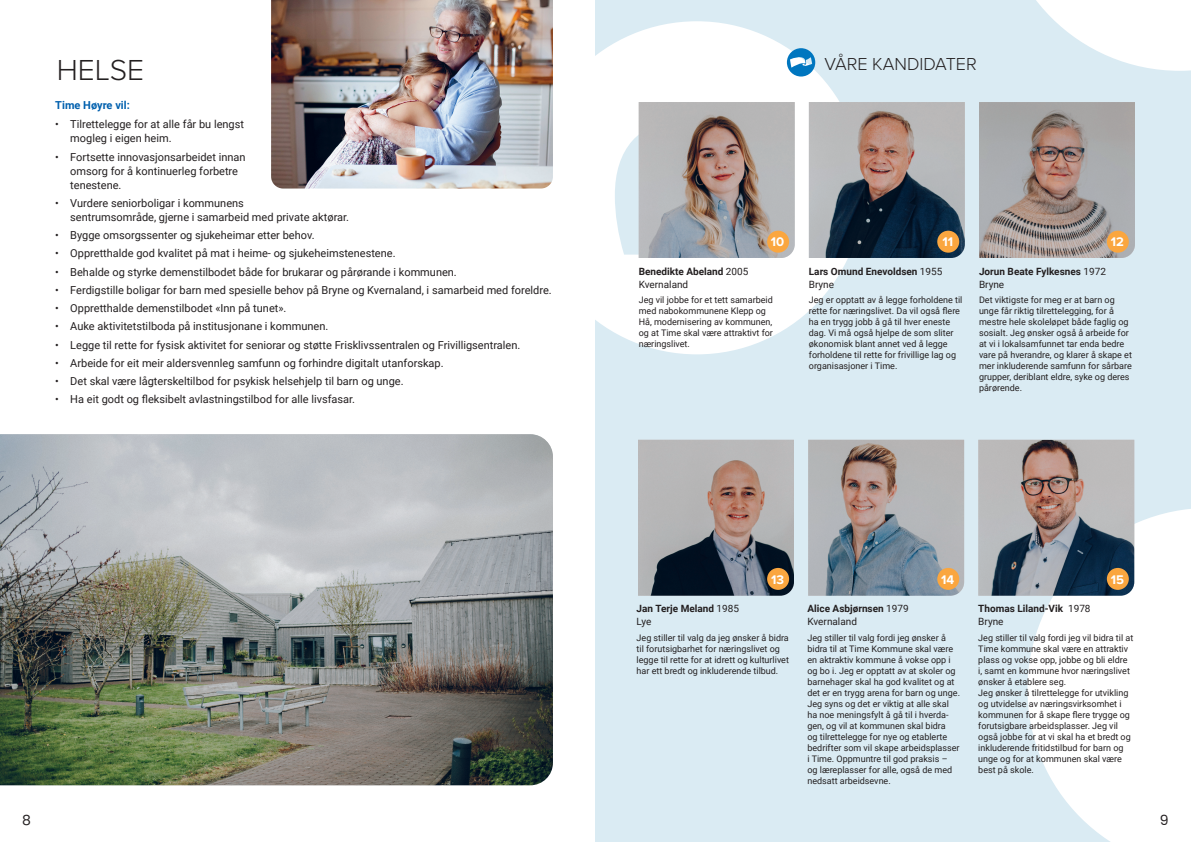
<style>
.page{position:relative;width:1191px;height:842px;background:#fff}
.page>*{position:absolute;margin:0;border:0;box-sizing:border-box;transform-origin:0 0}
.t1{font:300 30px "Proxima Nova";color:#231f20}
.t2{font:300 18px "Proxima Nova";color:#231f20}
.t3{font:14px "Poppins";color:#231f20}
.t4{font:700 13px "Proxima Nova";color:#fff}
.t5{font:11px/14px "Roboto";color:#231f20}
.t6{font:700 11px "Roboto";color:#0160ae}
.t7{font:700 10px/13px "Roboto";color:#231f20}
.t8{font:9px/11px "Roboto";color:#231f20}
.s1{font-weight:400}
</style>
<div class="page">
<img style="left:0;top:434px;width:553px;height:351px">
<img style="left:271px;top:0;width:282px;height:189px">
<div style="left:595px;top:0;width:596px;height:842px;background:#daebf3"></div>
<svg style="left:1027px;top:508px;width:164px;height:334px;background:#fafcfd"></svg>
<svg style="left:595px;top:21px;width:253px;height:333px;fill:#fff"></svg>
<svg style="left:787px;top:48px;width:28px;height:29px"></svg>
<img style="left:638px;top:440px;width:156px;height:156px">
<img style="left:808px;top:440px;width:156px;height:156px">
<img style="left:978px;top:440px;width:156px;height:156px">
<svg style="left:615px;top:102px;width:24px;height:156px"></svg>
<img style="left:639px;top:102px;width:155px;height:156px">
<img style="left:809px;top:102px;width:155px;height:156px">
<img style="left:979px;top:102px;width:156px;height:156px">
<div style="left:767px;top:231px;width:22px;height:22px;background:#faa63f;border-radius:50%"></div>
<div style="left:767px;top:568px;width:22px;height:22px;background:#faa63f;border-radius:50%"></div>
<div style="left:937px;top:231px;width:22px;height:22px;background:#faa63f;border-radius:50%"></div>
<div style="left:937px;top:568px;width:22px;height:22px;background:#faa63f;border-radius:50%"></div>
<div style="left:1106px;top:231px;width:22px;height:22px;background:#faa63f;border-radius:50%"></div>
<div style="left:1106px;top:568px;width:22px;height:22px;background:#faa63f;border-radius:50%"></div>
<svg style="left:1036px;top:0;width:155px;height:71px"></svg>
<h1 class="t1" style="left:57px;top:48px;width:89px">HELSE</h1>
<p class="t6" style="left:55px;top:97px;width:76px">Time Høyre vil:</p>
<p class="t5" style="left:70px;top:117px;width:175px;text-indent:-15px">• Tilrettelegge for at alle får bu lengst mogleg i eigen heim.</p>
<p class="t5" style="left:70px;top:149px;width:177px;text-indent:-15px">• Fortsette innovasjonsarbeidet innan omsorg for å kontinuerleg forbetre tenestene.</p>
<p class="t5" style="left:70px;top:196px;width:280px;text-indent:-15px">• Vurdere seniorboligar i kommunens<br>sentrumsområde, gjerne i samarbeid med private aktørar.</p>
<p class="t5" style="left:55px;top:228px;width:261px">• Bygge omsorgssenter og sjukeheimar etter behov.</p>
<p class="t5" style="left:55px;top:246px;width:342px">• Oppretthalde god kvalitet på mat i heime- og sjukeheimstenestene.</p>
<p class="t5" style="left:55px;top:264px;width:403px">• Behalde og styrke demenstilbodet både for brukarar og pårørande i kommunen.</p>
<p class="t5" style="left:55px;top:283px;width:498px">• Ferdigstille boligar for barn med spesielle behov på Bryne og Kvernaland, i samarbeid med foreldre.</p>
<p class="t5" style="left:55px;top:301px;width:233px">• Oppretthalde demenstilbodet «Inn på tunet».</p>
<p class="t5" style="left:55px;top:319px;width:274px">• Auke aktivitetstilboda på institusjonane i kommunen.</p>
<p class="t5" style="left:55px;top:337px;width:466px">• Legge til rette for fysisk aktivitet for seniorar og støtte Frisklivssentralen og Frivilligsentralen.</p>
<p class="t5" style="left:55px;top:356px;width:390px">• Arbeide for eit meir aldersvennleg samfunn og forhindre digitalt utanforskap.</p>
<p class="t5" style="left:55px;top:374px;width:350px">• Det skal være lågterskeltilbod for psykisk helsehjelp til barn og unge.</p>
<p class="t5" style="left:55px;top:392px;width:301px">• Ha eit godt og fleksibelt avlastningstilbod for alle livsfasar.</p>
<h3 class="t3" style="left:22px;top:812px;width:10px">8</h3>
<h2 class="t2" style="left:824px;top:50px;width:154px">VÅRE KANDIDATER</h2>
<h3 class="t4" style="left:771px;top:232px;width:15px">10</h3>
<p class="t7" style="left:639px;top:264px;width:111px">Benedikte Abeland <span class="s1">2005<br>Kvernaland</span></p>
<p class="t8" style="left:639px;top:294px;width:136px">Jeg vil jobbe for et tett samarbeid med nabokommunene Klepp og<br>Hå, modernisering av kommunen, og at Time skal være attraktivt for næringslivet.</p>
<h3 class="t4" style="left:942px;top:232px;width:12px">11</h3>
<p class="t7" style="left:809px;top:264px;width:135px">Lars Omund Enevoldsen <span class="s1">1955<br>Bryne</span></p>
<p class="t8" style="left:809px;top:294px;width:155px">Jeg er opptatt av å legge forholdene til rette for næringslivet. Da vil også flere ha en trygg jobb å gå til hver eneste dag. Vi må også hjelpe de som sliter økonomisk blant annet ved å legge forholdene til rette for frivillige lag og organisasjoner i Time.</p>
<h3 class="t4" style="left:1110px;top:232px;width:15px">12</h3>
<p class="t7" style="left:979px;top:264px;width:128px">Jorun Beate Fylkesnes <span class="s1">1972<br>Bryne</span></p>
<p class="t8" style="left:979px;top:294px;width:154px">Det viktigste for meg er at barn og unge får riktig tilrettelegging, for å mestre hele skoleløpet både faglig og sosialt. Jeg ønsker også å arbeide for at vi i lokalsamfunnet tar enda bedre vare på hverandre, og klarer å skape et mer inkluderende samfunn for sårbare grupper, deriblant eldre, syke og deres pårørende.</p>
<h3 class="t4" style="left:771px;top:569px;width:14px">13</h3>
<p class="t7" style="left:636px;top:602px;width:104px">Jan Terje Meland <span class="s1">1985<br>Lye</span></p>
<p class="t8" style="left:636px;top:631px;width:154px">Jeg stiller til valg da jeg ønsker å bidra til forutsigbarhet for næringslivet og legge til rette for at idrett og kulturlivet har ett bredt og inkluderende tilbud.</p>
<h3 class="t4" style="left:941px;top:569px;width:15px">14</h3>
<p class="t7" style="left:807px;top:602px;width:103px">Alice Asbjørnsen <span class="s1">1979<br>Kvernaland</span></p>
<p class="t8" style="left:807px;top:631px;width:154px">Jeg stiller til valg fordi jeg ønsker å bidra til at Time Kommune skal være en aktraktiv kommune å vokse opp i og bo i. Jeg er opptatt av at skoler og barnehager skal ha god kvalitet og at det er en trygg arena for barn og unge.<br>Jeg syns og det er viktig at alle skal ha noe meningsfylt å gå til i hverda&shy;gen, og vil at kommunen skal bidra<br>og tilrettelegge for nye og etablerte bedrifter som vil skape arbeidsplasser i Time. Oppmuntre til god praksis –<br>og læreplasser for alle, også de med nedsatt arbeidsevne.</p>
<h3 class="t4" style="left:1110px;top:569px;width:15px">15</h3>
<p class="t7" style="left:978px;top:602px;width:114px">Thomas Liland-Vik <span class="s1">1978<br>Bryne</span></p>
<p class="t8" style="left:978px;top:631px;width:156px">Jeg stiller til valg fordi jeg vil bidra til at Time kommune skal være en attraktiv plass og vokse opp, jobbe og bli eldre i, samt en kommune hvor næringslivet ønsker å etablere seg.<br>Jeg ønsker å tilrettelegge for utvikling og utvidelse av næringsvirksomhet i kommunen for å skape flere trygge og forutsigbare arbeidsplasser. Jeg vil også jobbe for at vi skal ha et bredt og inkluderende fritidstilbud for barn og unge og for at kommunen skal være best på skole.</p>
<h3 class="t3" style="left:1159px;top:812px;width:10px">9</h3>
</div>
